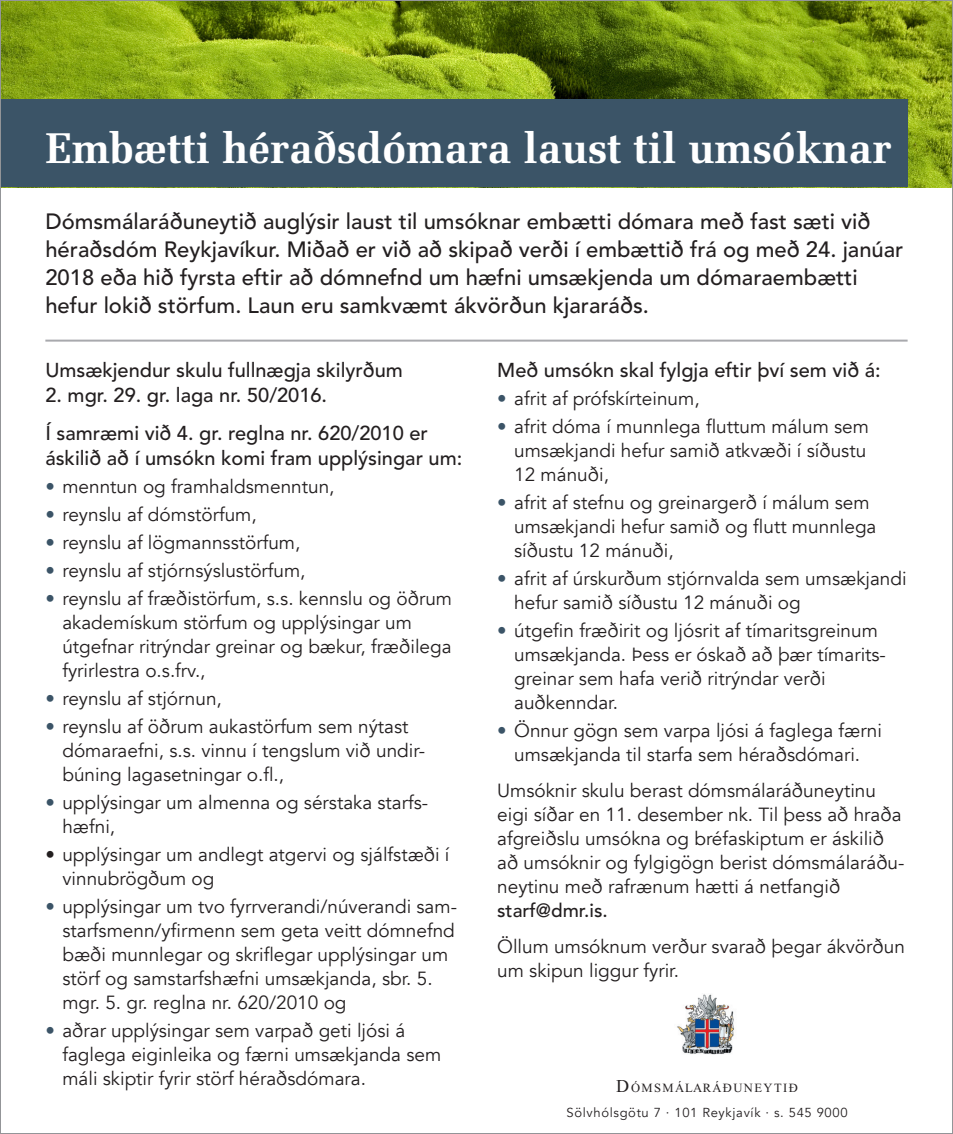
<style>
.page{position:relative;width:953px;height:1134px;background:#fff}
.page>*{position:absolute;margin:0;border:0;box-sizing:border-box;transform-origin:0 0}
.t1{font:700 43px "Melior";color:#fff}
.t2{font:500 22px/28px "Avenir";color:#231f20}
.t3{font:500 20px/25.4px "Avenir";color:#231f20}
.t4{font:19px/24px "Avenir";color:#231f20}
.t5{font:500 19px "Avenir";color:#231f20}
.t6{font:13px "Avenir";letter-spacing:.05em;color:#231f20}
.t7{font:12.6px "Times New Roman";letter-spacing:.11em;color:#231f20}
.s1{color:#3b5467}
.s2{font-size:18px}
</style>
<div class="page">
<img style="left:2px;top:2px;width:948px;height:185px">
<hr style="left:45px;top:340px;width:862px;height:2px;background:#a8a9ad">
<div style="left:0;top:99px;width:907px;height:88px;background:#3b5467"></div>
<img style="left:677px;top:994px;width:57px;height:61px">
<p class="t1" style="left:45px;top:122px;width:847px">Embætti héraðsdómara laust til umsóknar</p>
<p class="t2" style="left:45px;top:208px;width:859px">Dómsmálaráðuneytið auglýsir laust til umsóknar embætti dómara með fast sæti við héraðsdóm Reykjavíkur. Miðað er við að skipað verði í embættið frá og með 24. janúar 2018 eða hið fyrsta eftir að dómnefnd um hæfni umsækjenda um dómaraembætti hefur lokið störfum. Laun eru samkvæmt ákvörðun kjararáðs.</p>
<p class="t3" style="left:45px;top:358px;width:359px">Umsækjendur skulu fullnægja skilyrðum</p>
<p class="t3" style="left:45px;top:383px;width:283px">2. mgr. 29. gr. laga nr. 50/2016.</p>
<p class="t3" style="left:45px;top:420px;width:418px">Í samræmi við 4. gr. reglna nr. 620/2010 er áskilið að í umsókn komi fram upplýsingar um:</p>
<p class="t4" style="left:45px;top:475px;width:291px"><span class="s1">•</span> menntun og framhaldsmenntun,</p>
<p class="t4" style="left:45px;top:503px;width:213px"><span class="s1">•</span> reynslu af dómstörfum,</p>
<p class="t4" style="left:45px;top:531px;width:256px"><span class="s1">•</span> reynslu af lögmannsstörfum,</p>
<p class="t4" style="left:45px;top:559px;width:262px"><span class="s1">•</span> reynslu af stjórnsýslustörfum,</p>
<p class="t4" style="left:62px;top:587px;width:391px;text-indent:-17px"><span class="s1">•</span> reynslu af fræðistörfum, s.s. kennslu og öðrum akademískum störfum og upplýsingar um útgefnar ritrýndar greinar og bækur, fræðilega fyrirlestra o.s.frv.,</p>
<p class="t4" style="left:45px;top:687px;width:178px"><span class="s1">•</span> reynslu af stjórnun,</p>
<p class="t4" style="left:62px;top:715px;width:364px;text-indent:-17px"><span class="s1">•</span> reynslu af öðrum aukastörfum sem nýtast dómaraefni, s.s. vinnu í tengslum við undir&shy;búning lagasetningar o.fl.,</p>
<p class="t4" style="left:62px;top:791px;width:367px;text-indent:-17px"><span class="s1">•</span> upplýsingar um almenna og sérstaka starfs&shy;hæfni,</p>
<p class="t4" style="left:62px;top:843px;width:388px;text-indent:-17px">• upplýsingar um andlegt atgervi og sjálfstæði í vinnubrögðum og</p>
<p class="t4" style="left:62px;top:895px;width:396px;text-indent:-17px"><span class="s1">•</span> upplýsingar um tvo fyrrverandi/núverandi sam&shy;starfsmenn/yfirmenn sem geta veitt dómnefnd bæði munnlegar og skriflegar upplýsingar um störf og samstarfshæfni umsækjanda, sbr. 5. mgr. 5. gr. reglna nr. 620/2010 og</p>
<p class="t4" style="left:45px;top:1019px;width:361px"><span class="s1">•</span> aðrar upplýsingar sem varpað geti ljósi á</p>
<p class="t4" style="left:62px;top:1043px;width:380px">faglega eiginleika og færni umsækjanda sem máli skiptir fyrir störf héraðsdómara.</p>
<p class="t3" style="left:497px;top:358px;width:385px">Með umsókn skal fylgja eftir því sem við á:</p>
<p class="t4" style="left:497px;top:387px;width:204px"><span class="s1">•</span> afrit af prófskírteinum,</p>
<p class="t4" style="left:497px;top:415px;width:373px;text-align:right"><span class="s1">•</span> afrit dóma í munnlega fluttum málum sem umsækjandi hefur samið atkvæði í síðustu</p>
<p class="t4" style="left:514px;top:463px;width:96px">12 mánuði,</p>
<p class="t4" style="left:514px;top:491px;width:364px;text-indent:-17px"><span class="s1">•</span> afrit af stefnu og greinargerð í málum sem umsækjandi hefur samið og flutt munnlega síðustu 12 mánuði,</p>
<p class="t4" style="left:514px;top:567px;width:394px;text-indent:-17px"><span class="s1">•</span> afrit af úrskurðum stjórnvalda sem umsækjandi hefur samið síðustu 12 mánuði og</p>
<p class="t4" style="left:514px;top:619px;width:373px;text-indent:-17px"><span class="s1">•</span> útgefin fræðirit og ljósrit af tímaritsgreinum umsækjanda. Þess er óskað að þær tímarits&shy;greinar sem hafa verið ritrýndar verði</p>
<p class="t4" style="left:514px;top:691px;width:105px">auðkenndar.</p>
<p class="t4" style="left:497px;top:719px;width:386px;text-align:center"><span class="s1">•</span> Önnur gögn sem varpa ljósi á faglega færni umsækjanda til starfa sem héraðsdómari.</p>
<p class="t4" style="left:497px;top:779px;width:409px">Umsóknir skulu berast dómsmálaráðuneytinu eigi síðar en 11. desember nk. Til þess að hraða afgreiðslu umsókna og bréfaskiptum er áskilið að umsóknir og fylgigögn berist dómsmálaráðu&shy;neytinu með rafrænum hætti á netfangið</p>
<p class="t5" style="left:497px;top:899px;width:112px">starf@dmr.is.</p>
<p class="t4" style="left:497px;top:935px;width:409px">Öllum umsóknum verður svarað þegar ákvörðun um skipun liggur fyrir.</p>
<p class="t7" style="left:616px;top:1081px;width:183px"><span class="s2">D</span>ÓMSMÁLARÁÐUNEYTIÐ</p>
<p class="t6" style="left:566px;top:1105px;width:282px">Sölvhólsgötu 7 · 101 Reykjavík · s. 545 9000</p>
</div>
